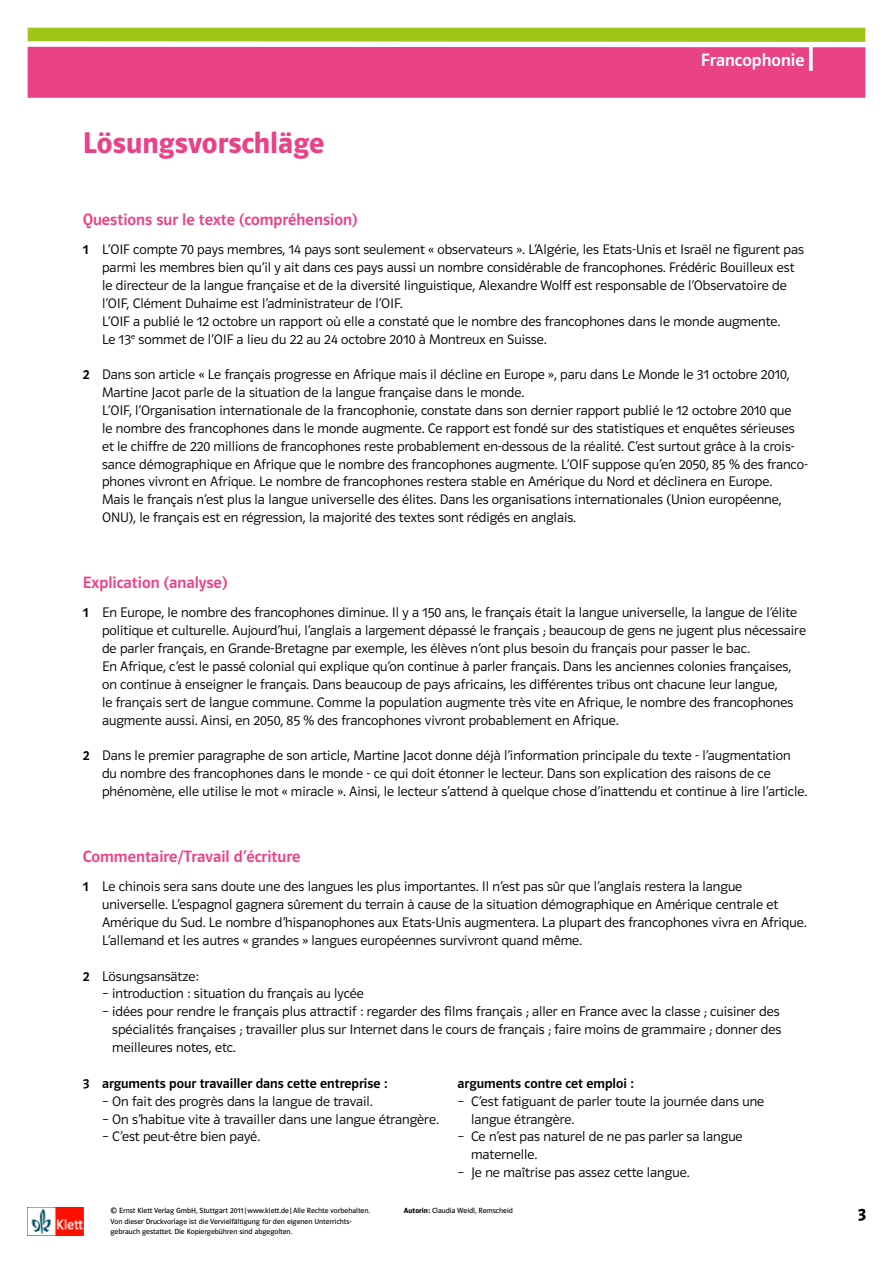
<style>
.page{position:relative;width:893px;height:1263px;background:#fff}
.page>*{position:absolute;margin:0;border:0;box-sizing:border-box;transform-origin:0 0}
.gp_dossierteil_übers{font:30px "Polo ST11 K Hfett";color:#e94287}
.gp_copyrightzeile{font:18px "Polo ST11 K Krftg";color:#fff}
.t1{font:18px "Polo 22 K Hfett";color:#000}
.gp_übungsüberschrift{font:16.5px "Polo ST11 K Krftg";color:#e94287}
.gp_übung_zahl_ohne_e{font:13.8px/17.9px "Polo ST11 K Leicht";color:#000}
.gp_übung_zahl_ohne_e-2{font:13.8px "Polo ST11 K Krftg";color:#000}
.gp_copyrightzeile-2{font:7.5px/10.1px "Polo ST11 K Buch";color:#000}
.s1{font-family:"Polo ST11 K Krftg"}
.s2{font-family:"Polo ST11 K Hfett"}
</style>
<div class="page">
<svg style="left:28px;top:28px;width:837px;height:70px;background:#db7079"></svg>
<svg style="left:809px;top:45px;width:4px;height:26px"></svg>
<img style="left:27px;top:1207px;width:56px;height:28px">
<div style="left:642px;top:52px;width:162px;height:44px;background:#e94287"></div>
<p class="gp_dossierteil_übers" style="left:83px;top:126px;width:243px">Lösungsvorschläge</p>
<p class="gp_copyrightzeile" style="left:701px;top:50px;width:105px">Francophonie</p>
<h2 class="gp_copyrightzeile" style="left:778px;top:50px;width:26px">Art</h2>
<p class="gp_übungsüberschrift" style="left:83px;top:210px;width:276px">Questions sur le texte (compréhension)</p>
<p class="gp_übung_zahl_ohne_e" style="left:102px;top:241px;width:703px;text-indent:-19px"><span class="s1">1</span> L’OIF compte 70 pays membres, 14 pays sont seulement « observateurs ». L’Algérie, les Etats-Unis et Israël ne figurent pas parmi les membres bien qu’il y ait dans ces pays aussi un nombre considérable de francophones. Frédéric Bouilleux est le directeur de la langue française et de la diversité linguistique, Alexandre Wolff est responsable de l’Observatoire de l’OIF, Clément Duhaime est l’administrateur de l’OIF.</p>
<p class="gp_übung_zahl_ohne_e" style="left:102px;top:312px;width:680px">L’OIF a publié le 12 octobre un rapport où elle a constaté que le nombre des francophones dans le monde augmente.</p>
<p class="gp_übung_zahl_ohne_e" style="left:102px;top:330px;width:446px">Le 13<sup>e</sup> sommet de l’OIF a lieu du 22 au 24 octobre 2010 à Montreux en Suisse.</p>
<p class="gp_übung_zahl_ohne_e" style="left:102px;top:366px;width:689px;text-indent:-19px"><span class="s1">2</span> Dans son article « Le français progresse en Afrique mais il décline en Europe », paru dans Le Monde le 31 octobre 2010,<br>Martine Jacot parle de la situation de la langue française dans le monde.</p>
<p class="gp_übung_zahl_ohne_e" style="left:102px;top:402px;width:707px">L’OIF, l’Organisation internationale de la francophonie, constate dans son dernier rapport publié le 12 octobre 2010 que<br>le nombre des francophones dans le monde augmente. Ce rapport est fondé sur des statistiques et enquêtes sérieuses et le chiffre de 220 millions de francophones reste probablement en-dessous de la réalité. C’est surtout grâce à la crois&shy;sance démographique en Afrique que le nombre des francophones augmente. L’OIF suppose qu’en 2050, 85 % des franco&shy;phones vivront en Afrique. Le nombre de francophones restera stable en Amérique du Nord et déclinera en Europe.</p>
<p class="gp_übung_zahl_ohne_e" style="left:102px;top:491px;width:681px">Mais le français n’est plus la langue universelle des élites. Dans les organisations internationales (Union européenne,<br>ONU), le français est en régression, la majorité des textes sont rédigés en anglais.</p>
<p class="gp_übungsüberschrift" style="left:83px;top:573px;width:146px">Explication (analyse)</p>
<p class="gp_übung_zahl_ohne_e" style="left:102px;top:604px;width:705px;text-indent:-19px"><span class="s1">1</span> En Europe, le nombre des francophones diminue. Il y a 150 ans, le français était la langue universelle, la langue de l’élite politique et culturelle. Aujourd’hui, l’anglais a largement dépassé le français ; beaucoup de gens ne jugent plus nécessaire de parler français, en Grande-Bretagne par exemple, les élèves n’ont plus besoin du français pour passer le bac.</p>
<p class="gp_übung_zahl_ohne_e" style="left:102px;top:658px;width:693px">En Afrique, c’est le passé colonial qui explique qu’on continue à parler français. Dans les anciennes colonies françaises, on continue à enseigner le français. Dans beaucoup de pays africains, les différentes tribus ont chacune leur langue,<br>le français sert de langue commune. Comme la population augmente très vite en Afrique, le nombre des francophones augmente aussi. Ainsi, en 2050, 85 % des francophones vivront probablement en Afrique.</p>
<p class="gp_übung_zahl_ohne_e" style="left:102px;top:747px;width:707px;text-indent:-19px"><span class="s1">2</span> Dans le premier paragraphe de son article, Martine Jacot donne déjà l’information principale du texte - l’augmentation du nombre des francophones dans le monde - ce qui doit étonner le lecteur. Dans son explication des raisons de ce phénomène, elle utilise le mot « miracle ». Ainsi, le lecteur s’attend à quelque chose d’inattendu et continue à lire l’article.</p>
<p class="gp_übungsüberschrift" style="left:83px;top:847px;width:219px">Commentaire/Travail d’écriture</p>
<p class="gp_übung_zahl_ohne_e" style="left:102px;top:878px;width:706px;text-indent:-19px"><span class="s1">1</span> Le chinois sera sans doute une des langues les plus importantes. Il n’est pas sûr que l’anglais restera la langue universelle. L’espagnol gagnera sûrement du terrain à cause de la situation démographique en Amérique centrale et Amérique du Sud. Le nombre d’hispanophones aux Etats-Unis augmentera. La plupart des francophones vivra en Afrique.<br>L’allemand et les autres « grandes » langues européennes survivront quand même.</p>
<p class="gp_übung_zahl_ohne_e" style="left:83px;top:967px;width:118px"><span class="s1">2</span> Lösungsansätze:</p>
<p class="gp_übung_zahl_ohne_e" style="left:102px;top:985px;width:263px">– introduction : situation du français au lycée</p>
<p class="gp_übung_zahl_ohne_e" style="left:102px;top:1003px;width:679px">– idées pour rendre le français plus attractif : regarder des films français ; aller en France avec la classe ; cuisiner des</p>
<p class="gp_übung_zahl_ohne_e" style="left:112px;top:1021px;width:671px">spécialités françaises ; travailler plus sur Internet dans le cours de français ; faire moins de grammaire ; donner des meilleures notes, etc.</p>
<p class="gp_übung_zahl_ohne_e-2" style="left:83px;top:1075px;width:306px">3 arguments pour travailler dans cette entreprise :</p>
<p class="gp_übung_zahl_ohne_e" style="left:102px;top:1092px;width:272px">– On fait des progrès dans la langue de travail.</p>
<p class="gp_übung_zahl_ohne_e" style="left:102px;top:1110px;width:338px">– On s’habitue vite à travailler dans une langue étrangère.</p>
<p class="gp_übung_zahl_ohne_e" style="left:102px;top:1128px;width:160px">– C’est peut-être bien payé.</p>
<p class="gp_übung_zahl_ohne_e-2" style="left:458px;top:1075px;width:178px">arguments contre cet emploi :</p>
<p class="gp_übung_zahl_ohne_e" style="left:471px;top:1092px;width:295px;text-indent:-13px">– C’est fatiguant de parler toute la journée dans une langue étrangère.</p>
<p class="gp_übung_zahl_ohne_e" style="left:471px;top:1128px;width:273px;text-indent:-13px">– Ce n’est pas naturel de ne pas parler sa langue maternelle.</p>
<p class="gp_übung_zahl_ohne_e" style="left:458px;top:1163px;width:233px">– Je ne maîtrise pas assez cette langue.</p>
<p class="gp_copyrightzeile-2" style="left:111px;top:1206px;width:261px">© Ernst Klett Verlag GmbH, Stuttgart 2011 |www.klett.de|Alle Rechte vorbehalten.<br>Von dieser Druckvorlage ist die Vervielfältigung für den eigenen Unterrichts&shy;gebrauch gestattet. Die Kopiergebühren sind abgegolten.</p>
<p class="gp_copyrightzeile-2" style="left:404px;top:1206px;width:110px"><span class="s2">Autorin:</span> Claudia Weidl, Remscheid</p>
<h2 class="t1" style="left:858px;top:1204px;width:10px">3</h2>
</div>
